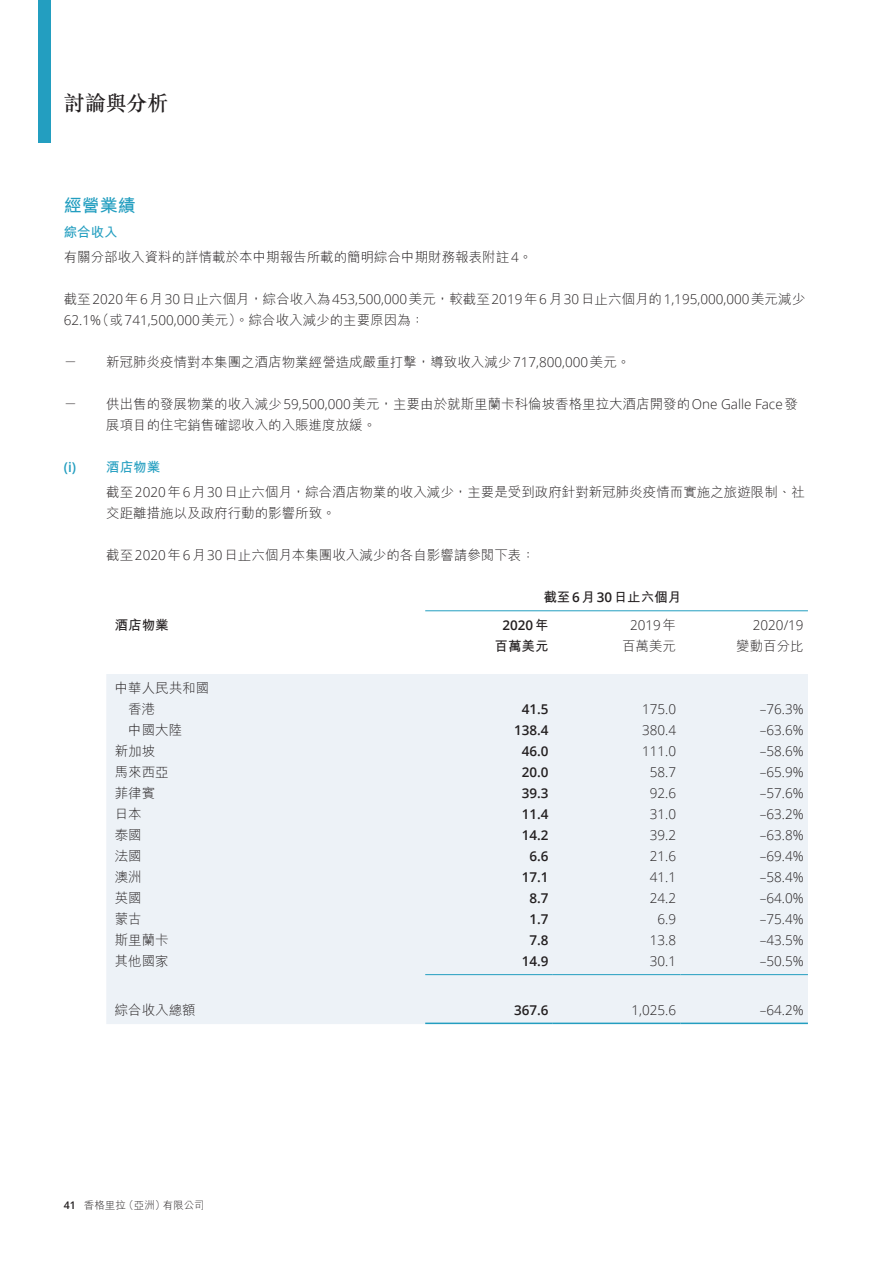
<style>
.page{position:relative;width:893px;height:1263px;background:#fff}
.page>*{position:absolute;margin:0;border:0;box-sizing:border-box;transform-origin:0 0}
.t1{font:500 21px "M Sung HK";color:#231f20}
._01_H1{font:700 18px "M Hei HK";color:#239ec0}
._00_txt{font:300 13.5px/21px "M Hei HK";color:#231f20}
._50_Table_txt{font:300 13.5px "Open Sans";color:#231f20}
._50_Table_txt-2{font:600 13.5px "Open Sans";color:#231f20}
._50_Table_txt-3{font:300 13.5px "M Hei HK";color:#231f20}
._50_Table_txt-4{font:700 13.5px "M Hei HK";color:#231f20}
._02_H2{font:700 13.5px "M Hei HK";color:#239ec0}
._00_txt-2{font:300 13.5px "Open Sans";color:#231f20}
._02_H2-2{font:600 13.5px "Open Sans";color:#239ec0}
.t2{font:300 10.5px "M Hei HK";letter-spacing:.005em;color:#231f20}
.t3{font:600 10.5px "Open Sans";color:#231f20}
.s1{font-family:"Open Sans"}
.s2{font-family:"Open Sans";font-weight:600}
.s3{font-family:"M Hei HK"}
.s4{font-family:"M Hei HK";font-weight:700}
</style>
<div class="page">
<div style="left:38px;top:0;width:13px;height:142px;background:#239ec0"></div>
<div style="left:106px;top:674px;width:702px;height:350px;background:#edf2f7"></div>
<hr style="left:425px;top:610px;width:383px;height:1px;background:#239ec0">
<hr style="left:425px;top:974px;width:128px;height:1px;background:#239ec0">
<hr style="left:553px;top:974px;width:127px;height:1px;background:#239ec0">
<hr style="left:680px;top:974px;width:128px;height:1px;background:#239ec0">
<hr style="left:425px;top:1022px;width:128px;height:2px;background:#239ec0">
<hr style="left:553px;top:1022px;width:127px;height:2px;background:#239ec0">
<hr style="left:680px;top:1022px;width:128px;height:2px;background:#239ec0">
<h1 class="t1" style="left:64px;top:89px;width:106px">討論與分析</h1>
<p class="_01_H1" style="left:64px;top:192px;width:73px">經營業績</p>
<p class="_02_H2" style="left:64px;top:222px;width:55px">綜合收入</p>
<p class="_00_txt" style="left:64px;top:246px;width:470px">有關分部收入資料的詳情載於本中期報告所載的簡明綜合中期財務報表附註 。<span class="s1">4</span></p>
<p class="_00_txt" style="left:96px;top:288px;width:711px;text-indent:-32px">截至<span class="s1">2020</span>年<span class="s1">6</span>月<span class="s1">30</span>日止六個月，綜合收入為<span class="s1">453,500,000</span>美元，較截至<span class="s1">2019</span>年<span class="s1">6</span>月<span class="s1">30</span>日止六個月的<span class="s1">1,195,000,000</span>美元減少（或<span class="s1">741,500,000</span>美元）。綜合收入減少的主要原因為：</p>
<p class="_00_txt-2" style="left:64px;top:311px;width:39px">62.1%</p>
<p class="_00_txt" style="left:64px;top:351px;width:15px">－</p>
<p class="_00_txt" style="left:64px;top:393px;width:15px">－</p>
<p class="_02_H2-2" style="left:64px;top:458px;width:14px">) i(</p>
<p class="_00_txt" style="left:106px;top:351px;width:526px">新冠肺炎疫情對本集團之酒店物業經營造成嚴重打擊，導致收入減少<span class="s1">717,800,000</span>美元。</p>
<p class="_00_txt" style="left:106px;top:393px;width:693px">供出售的發展物業的收入減少 <span class="s1">59,500,000</span>美元，主要由於就斯里蘭卡科倫坡香格里拉大酒店開發的<span class="s1">One Galle Face</span>發</p>
<p class="_00_txt" style="left:106px;top:414px;width:271px">展項目的住宅銷售確認收入的入賬進度放緩。</p>
<p class="_02_H2" style="left:106px;top:457px;width:55px">酒店物業</p>
<p class="_00_txt" style="left:106px;top:481px;width:700px">截至<span class="s1">2020</span>年<span class="s1">6</span>月<span class="s1">30</span>日止六個月，綜合酒店物業的收入減少，主要是受到政府針對新冠肺炎疫情而實施之旅遊限制、社交距離措施以及政府行動的影響所致。</p>
<p class="_00_txt" style="left:106px;top:544px;width:430px">截至<span class="s1">2020</span>年<span class="s1">6</span>月<span class="s1">30</span>日止六個月本集團收入減少的各自影響請參閱下表：</p>
<p class="_50_Table_txt-4" style="left:543px;top:588px;width:139px">截至<span class="s2">6</span>月<span class="s2">30</span>日止六個月</p>
<p class="_50_Table_txt" style="left:753px;top:616px;width:52px">2020/19</p>
<p class="_50_Table_txt-4" style="left:115px;top:615px;width:55px">酒店物業</p>
<p class="_50_Table_txt" style="left:630px;top:616px;width:48px">2019 <span class="s3">年</span></p>
<p class="_50_Table_txt-2" style="left:502px;top:616px;width:48px">2020 <span class="s4">年</span></p>
<p class="_50_Table_txt-4" style="left:495px;top:636px;width:55px">百萬美元</p>
<p class="_50_Table_txt-3" style="left:622px;top:637px;width:55px">百萬美元</p>
<p class="_50_Table_txt-3" style="left:736px;top:637px;width:69px">變動百分比</p>
<p class="_50_Table_txt-3" style="left:115px;top:679px;width:96px">中華人民共和國</p>
<p class="_50_Table_txt-3" style="left:128px;top:700px;width:28px">香港</p>
<p class="_50_Table_txt-2" style="left:522px;top:700px;width:28px">41.5</p>
<p class="_50_Table_txt" style="left:642px;top:700px;width:36px">175.0</p>
<p class="_50_Table_txt" style="left:760px;top:700px;width:45px">–76.3%</p>
<p class="_50_Table_txt-3" style="left:128px;top:721px;width:55px">中國大陸</p>
<p class="_50_Table_txt-2" style="left:514px;top:721px;width:36px">138.4</p>
<p class="_50_Table_txt" style="left:642px;top:721px;width:36px">380.4</p>
<p class="_50_Table_txt" style="left:760px;top:721px;width:45px">–63.6%</p>
<p class="_50_Table_txt-3" style="left:115px;top:742px;width:42px">新加坡</p>
<p class="_50_Table_txt-2" style="left:522px;top:742px;width:28px">46.0</p>
<p class="_50_Table_txt" style="left:642px;top:742px;width:36px">111.0</p>
<p class="_50_Table_txt" style="left:760px;top:742px;width:45px">–58.6%</p>
<p class="_50_Table_txt-3" style="left:115px;top:763px;width:55px">馬來西亞</p>
<p class="_50_Table_txt-2" style="left:522px;top:763px;width:28px">20.0</p>
<p class="_50_Table_txt" style="left:650px;top:763px;width:28px">58.7</p>
<p class="_50_Table_txt" style="left:760px;top:763px;width:45px">–65.9%</p>
<p class="_50_Table_txt-3" style="left:115px;top:784px;width:42px">菲律賓</p>
<p class="_50_Table_txt-2" style="left:522px;top:784px;width:28px">39.3</p>
<p class="_50_Table_txt" style="left:650px;top:784px;width:28px">92.6</p>
<p class="_50_Table_txt" style="left:760px;top:784px;width:45px">–57.6%</p>
<p class="_50_Table_txt-3" style="left:115px;top:805px;width:28px">日本</p>
<p class="_50_Table_txt-2" style="left:522px;top:805px;width:28px">11.4</p>
<p class="_50_Table_txt" style="left:650px;top:805px;width:28px">31.0</p>
<p class="_50_Table_txt" style="left:760px;top:805px;width:45px">–63.2%</p>
<p class="_50_Table_txt-3" style="left:115px;top:826px;width:28px">泰國</p>
<p class="_50_Table_txt-2" style="left:522px;top:826px;width:28px">14.2</p>
<p class="_50_Table_txt" style="left:650px;top:826px;width:28px">39.2</p>
<p class="_50_Table_txt" style="left:760px;top:826px;width:45px">–63.8%</p>
<p class="_50_Table_txt-3" style="left:115px;top:847px;width:28px">法國</p>
<p class="_50_Table_txt-2" style="left:529px;top:847px;width:21px">6.6</p>
<p class="_50_Table_txt" style="left:650px;top:847px;width:28px">21.6</p>
<p class="_50_Table_txt" style="left:760px;top:847px;width:45px">–69.4%</p>
<p class="_50_Table_txt-3" style="left:115px;top:868px;width:28px">澳洲</p>
<p class="_50_Table_txt-2" style="left:522px;top:868px;width:28px">17.1</p>
<p class="_50_Table_txt" style="left:650px;top:868px;width:28px">41.1</p>
<p class="_50_Table_txt" style="left:760px;top:868px;width:45px">–58.4%</p>
<p class="_50_Table_txt-3" style="left:115px;top:889px;width:28px">英國</p>
<p class="_50_Table_txt-2" style="left:529px;top:889px;width:21px">8.7</p>
<p class="_50_Table_txt" style="left:650px;top:889px;width:28px">24.2</p>
<p class="_50_Table_txt" style="left:760px;top:889px;width:45px">–64.0%</p>
<p class="_50_Table_txt-3" style="left:115px;top:910px;width:28px">蒙古</p>
<p class="_50_Table_txt-2" style="left:529px;top:910px;width:21px">1.7</p>
<p class="_50_Table_txt" style="left:657px;top:910px;width:20px">6.9</p>
<p class="_50_Table_txt" style="left:760px;top:910px;width:45px">–75.4%</p>
<p class="_50_Table_txt-3" style="left:115px;top:931px;width:55px">斯里蘭卡</p>
<p class="_50_Table_txt-2" style="left:529px;top:931px;width:21px">7.8</p>
<p class="_50_Table_txt" style="left:650px;top:931px;width:28px">13.8</p>
<p class="_50_Table_txt" style="left:760px;top:931px;width:45px">–43.5%</p>
<p class="_50_Table_txt-3" style="left:115px;top:952px;width:55px">其他國家</p>
<p class="_50_Table_txt-2" style="left:522px;top:952px;width:28px">14.9</p>
<p class="_50_Table_txt" style="left:650px;top:952px;width:28px">30.1</p>
<p class="_50_Table_txt" style="left:760px;top:952px;width:45px">–50.5%</p>
<p class="_50_Table_txt-3" style="left:115px;top:1001px;width:82px">綜合收入總額</p>
<p class="_50_Table_txt-2" style="left:514px;top:1001px;width:36px">367.6</p>
<p class="_50_Table_txt" style="left:631px;top:1001px;width:46px">1,025.6</p>
<p class="_50_Table_txt" style="left:760px;top:1001px;width:45px">–64.2%</p>
<p class="t3" style="left:64px;top:1198px;width:13px">41</p>
<p class="t2" style="left:123px;top:1198px;width:43px">（亞洲）</p>
<p class="t2" style="left:163px;top:1198px;width:43px">有限公司</p>
<p class="t2" style="left:84px;top:1198px;width:44px">香格里拉</p>
</div>
